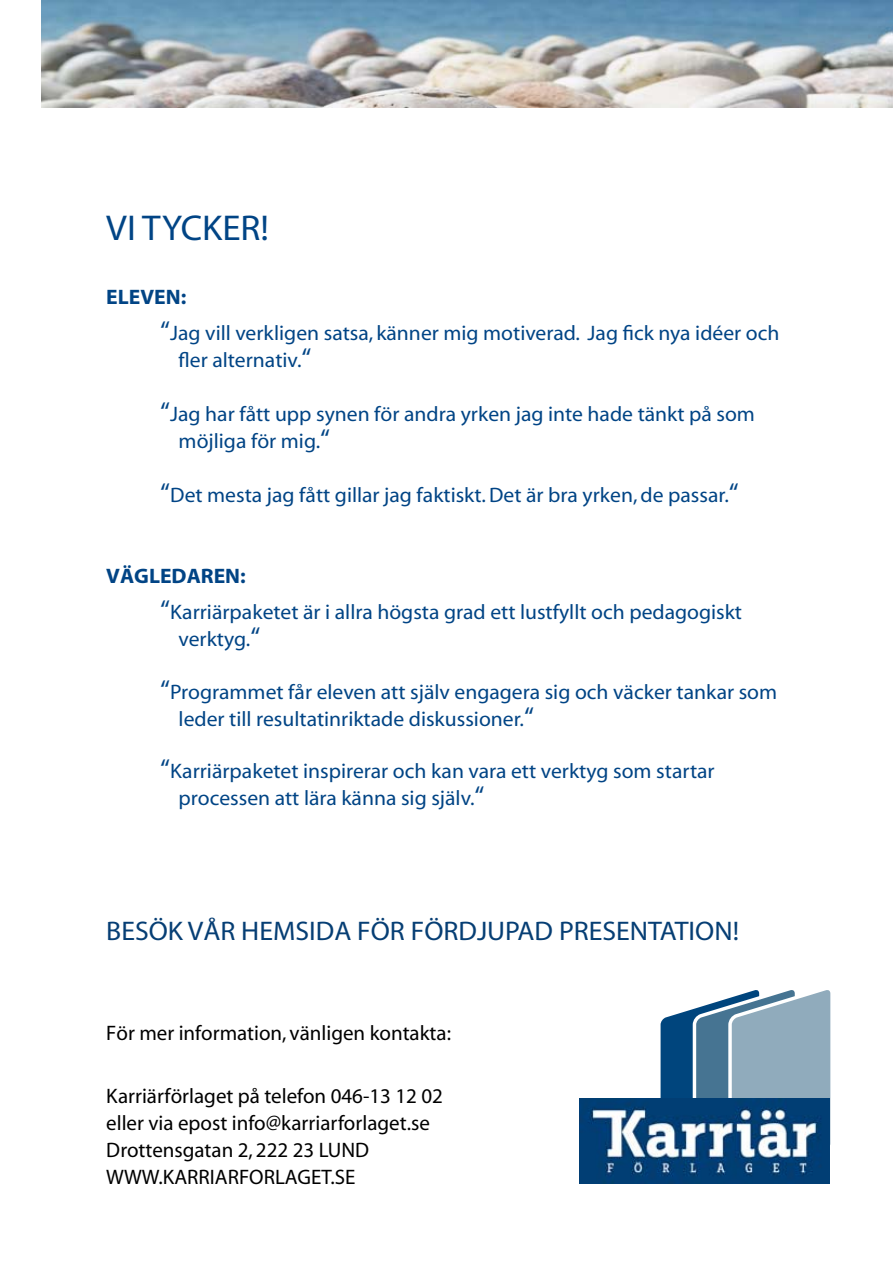
<style>
.page{position:relative;width:893px;height:1263px;background:#fff}
.page>*{position:absolute;margin:0;border:0;box-sizing:border-box;transform-origin:0 0}
.t1{font:36px "Myriad";letter-spacing:.015em;color:#014485}
.t2{font:27px "Myriad";color:#063e74}
.t3{font:21px/27px "Myriad";color:#014485}
.t4{font:21px/27px "Myriad";color:#000}
.s1{font-weight:700}
.s2{font-size:27px}
</style>
<div class="page">
<img style="left:41px;top:0;width:852px;height:108px">
<svg style="left:657px;top:990px;width:174px;height:155px"></svg>
<img style="left:579px;top:1099px;width:251px;height:85px">
<h1 class="t1" style="left:106px;top:210px;width:164px">Vi tycker!</h1>
<p class="t3" style="left:160px;top:280px;width:621px;line-height:36px;text-indent:-54px"><span class="s1">ELEVEN:<br></span><span class="s2">“</span>Jag vill verkligen satsa, känner mig motiverad. Jag fick nya idéer och</p>
<p class="t3" style="left:179px;top:348px;width:134px">fler alternativ.<span class="s2">“</span></p>
<p class="t3" style="left:179px;top:402px;width:578px;text-indent:-18px"><span class="s2">“</span>Jag har fått upp synen för andra yrken jag inte hade tänkt på som möjliga för mig.<span class="s2">“</span></p>
<p class="t3" style="left:160px;top:483px;width:580px"><span class="s2">“</span>Det mesta jag fått gillar jag faktiskt. Det är bra yrken, de passar.<span class="s2">“</span></p>
<p class="t3" style="left:160px;top:559px;width:583px;line-height:36px;text-indent:-54px"><span class="s1">VÄGLEDAREN:<br></span><span class="s2">“</span>Karriärpaketet är i allra högsta grad ett lustfyllt och pedagogiskt</p>
<p class="t3" style="left:179px;top:627px;width:83px">verktyg.<span class="s2">“</span></p>
<p class="t3" style="left:179px;top:679px;width:600px;text-indent:-18px"><span class="s2">“</span>Programmet får eleven att själv engagera sig och väcker tankar som leder till resultatinriktade diskussioner.<span class="s2">“</span></p>
<p class="t3" style="left:179px;top:758px;width:537px;text-indent:-18px"><span class="s2">“</span>Karriärpaketet inspirerar och kan vara ett verktyg som startar processen att lära känna sig själv.<span class="s2">“</span></p>
<p class="t2" style="left:106px;top:917px;width:634px">Besök vår hemsida för fördju pad presentation!</p>
<p class="t4" style="left:106px;top:1020px;width:346px">För mer information, vänligen kontakta:</p>
<p class="t4" style="left:106px;top:1083px;width:336px">Karriärförlaget på telefon 046-13 12 02 eller via epost info@karriarforlaget.se<br>Drottensgatan 2, 222</p>
<p class="t4" style="left:293px;top:1137px;width:78px">23 LUND</p>
<p class="t4" style="left:106px;top:1164px;width:80px">WWW.KARRIAR</p>
<p class="t4" style="left:239px;top:1164px;width:116px">FORLAGET.SE</p>
</div>
